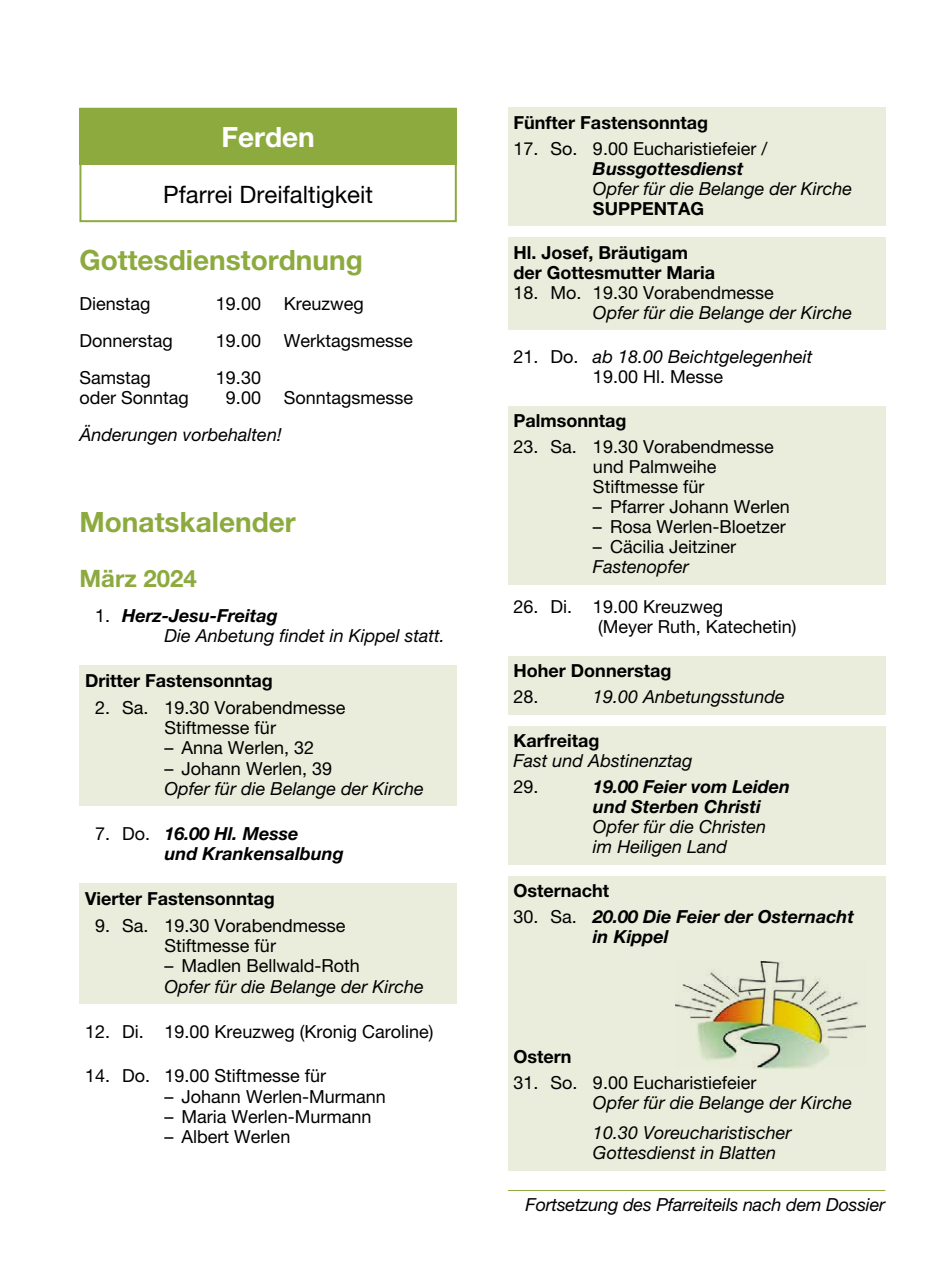
<style>
.page{position:relative;width:942px;height:1276px;background:#fff}
.page>*{position:absolute;margin:0;border:0;box-sizing:border-box;transform-origin:0 0}
.t1{font:700 28px "Helvetica Neue LT Pro";color:#8daa3f}
.t2{font:700 28px "Helvetica Neue LT Pro";color:#fff}
.t3{font:24px "Helvetica Neue LT Pro";color:#000}
.t4{font:700 24px "Helvetica Neue LT Pro";color:#8daa3f}
.t5{font:18px/20px "Helvetica Neue LT Pro";color:#000}
.t6{font:italic 18px/20px "Helvetica Neue LT Pro";color:#000}
.t7{font:700 18px/20px "Helvetica Neue LT Pro";color:#000}
.t8{font:italic 700 18px/20px "Helvetica Neue LT Pro";color:#000}
.s1{font-style:normal}
.s2{font-weight:700}
.s3{font-weight:400;font-style:normal}
</style>
<div class="page">
<hr style="left:507px;top:1190px;width:377px;height:1px;background:#8daa3f">
<div style="left:507px;top:108px;width:377px;height:32px;background:#eaeddb"></div>
<div style="left:507px;top:134px;width:377px;height:52px;background:#eaeddb"></div>
<div style="left:507px;top:174px;width:377px;height:32px;background:#eaeddb"></div>
<div style="left:507px;top:194px;width:377px;height:32px;background:#eaeddb"></div>
<div style="left:507px;top:238px;width:377px;height:32px;background:#eaeddb"></div>
<div style="left:507px;top:258px;width:377px;height:32px;background:#eaeddb"></div>
<div style="left:507px;top:278px;width:377px;height:32px;background:#eaeddb"></div>
<div style="left:507px;top:298px;width:377px;height:32px;background:#eaeddb"></div>
<div style="left:507px;top:406px;width:377px;height:32px;background:#eaeddb"></div>
<div style="left:507px;top:432px;width:377px;height:32px;background:#eaeddb"></div>
<div style="left:507px;top:452px;width:377px;height:32px;background:#eaeddb"></div>
<div style="left:507px;top:472px;width:377px;height:32px;background:#eaeddb"></div>
<div style="left:507px;top:492px;width:377px;height:32px;background:#eaeddb"></div>
<div style="left:507px;top:512px;width:377px;height:32px;background:#eaeddb"></div>
<div style="left:507px;top:532px;width:377px;height:32px;background:#eaeddb"></div>
<div style="left:507px;top:552px;width:377px;height:32px;background:#eaeddb"></div>
<div style="left:507px;top:656px;width:377px;height:32px;background:#eaeddb"></div>
<div style="left:507px;top:682px;width:377px;height:32px;background:#eaeddb"></div>
<div style="left:507px;top:726px;width:377px;height:32px;background:#eaeddb"></div>
<div style="left:507px;top:752px;width:377px;height:32px;background:#eaeddb"></div>
<div style="left:507px;top:772px;width:377px;height:32px;background:#eaeddb"></div>
<div style="left:507px;top:792px;width:377px;height:32px;background:#eaeddb"></div>
<div style="left:507px;top:812px;width:377px;height:32px;background:#eaeddb"></div>
<div style="left:507px;top:832px;width:377px;height:32px;background:#eaeddb"></div>
<div style="left:507px;top:876px;width:377px;height:32px;background:#eaeddb"></div>
<div style="left:507px;top:902px;width:377px;height:32px;background:#eaeddb"></div>
<div style="left:507px;top:922px;width:377px;height:32px;background:#eaeddb"></div>
<div style="left:507px;top:942px;width:377px;height:32px;background:#eaeddb"></div>
<div style="left:507px;top:962px;width:377px;height:32px;background:#eaeddb"></div>
<div style="left:507px;top:982px;width:377px;height:32px;background:#eaeddb"></div>
<div style="left:507px;top:1002px;width:377px;height:32px;background:#eaeddb"></div>
<div style="left:507px;top:1022px;width:377px;height:32px;background:#eaeddb"></div>
<div style="left:507px;top:1048px;width:377px;height:32px;background:#eaeddb"></div>
<div style="left:507px;top:1068px;width:377px;height:32px;background:#eaeddb"></div>
<div style="left:507px;top:1098px;width:377px;height:32px;background:#eaeddb"></div>
<div style="left:507px;top:1118px;width:377px;height:52px;background:#eaeddb"></div>
<div style="left:79px;top:665px;width:377px;height:33px;background:#eaeddb"></div>
<div style="left:79px;top:692px;width:377px;height:32px;background:#eaeddb"></div>
<div style="left:79px;top:712px;width:377px;height:33px;background:#eaeddb"></div>
<div style="left:79px;top:733px;width:377px;height:32px;background:#eaeddb"></div>
<div style="left:79px;top:753px;width:377px;height:32px;background:#eaeddb"></div>
<div style="left:79px;top:774px;width:377px;height:32px;background:#eaeddb"></div>
<div style="left:79px;top:883px;width:377px;height:33px;background:#eaeddb"></div>
<div style="left:79px;top:910px;width:377px;height:32px;background:#eaeddb"></div>
<div style="left:79px;top:930px;width:377px;height:33px;background:#eaeddb"></div>
<div style="left:79px;top:951px;width:377px;height:32px;background:#eaeddb"></div>
<div style="left:79px;top:971px;width:377px;height:32px;background:#eaeddb"></div>
<div style="left:79px;top:108px;width:377px;height:114px;border:2px solid #8daa3f"></div>
<div style="left:79px;top:108px;width:377px;height:57px;background:#8daa3f"></div>
<img style="left:675px;top:961px;width:189px;height:107px">
<h1 class="t2" style="left:221px;top:120px;width:95px">Ferden</h1>
<h2 class="t3" style="left:163px;top:180px;width:211px">Pfarrei Dreifaltigkeit</h2>
<h1 class="t1" style="left:79px;top:242px;width:285px">Gottesdienstordnung</h1>
<p class="t5" style="left:79px;top:294px;width:73px">Dienstag</p>
<p class="t5" style="left:216px;top:294px;width:47px">19.00</p>
<p class="t5" style="left:283px;top:294px;width:81px">Kreuzweg</p>
<p class="t5" style="left:79px;top:330px;width:95px">Donnerstag</p>
<p class="t5" style="left:216px;top:330px;width:47px">19.00</p>
<p class="t5" style="left:283px;top:330px;width:131px">Werktagsmesse</p>
<p class="t5" style="left:79px;top:367px;width:73px">Samstag</p>
<p class="t5" style="left:216px;top:367px;width:47px">19.30</p>
<p class="t5" style="left:79px;top:387px;width:111px">oder Sonntag</p>
<p class="t5" style="left:226px;top:387px;width:37px">9.00</p>
<p class="t5" style="left:283px;top:387px;width:131px">Sonntagsmesse</p>
<p class="t6" style="left:79px;top:424px;width:204px">Änderungen vorbehalten!</p>
<h1 class="t1" style="left:79px;top:505px;width:218px">Monatskalender</h1>
<h2 class="t4" style="left:79px;top:563px;width:119px">März 2024</h2>
<p class="t6" style="left:164px;top:605px;width:282px;text-indent:-69px"><span class="s1">1.</span> <span class="s2">Herz-Jesu-Freitag<br></span>Die Anbetung findet in Kippel statt.</p>
<p class="t7" style="left:85px;top:670px;width:189px">Dritter Fastensonntag</p>
<p class="t5" style="left:95px;top:697px;width:252px;text-align:center">2. Sa. 19.30 Vorabendmesse<br>Stiftmesse für</p>
<p class="t5" style="left:164px;top:737px;width:151px">– Anna Werlen, 32</p>
<p class="t5" style="left:164px;top:758px;width:169px">– Johann Werlen, 39</p>
<p class="t6" style="left:164px;top:778px;width:261px">Opfer für die Belange der Kirche</p>
<p class="t8" style="left:164px;top:823px;width:180px;text-indent:-69px"><span class="s3">7. Do.</span> 16.00 Hl. Messe<br>und Krankensalbung</p>
<p class="t7" style="left:85px;top:888px;width:191px">Vierter Fastensonntag</p>
<p class="t5" style="left:95px;top:915px;width:252px;text-align:center">9. Sa. 19.30 Vorabendmesse<br>Stiftmesse für</p>
<p class="t5" style="left:164px;top:955px;width:197px">– Madlen Bellwald-Roth</p>
<p class="t6" style="left:164px;top:976px;width:261px">Opfer für die Belange der Kirche</p>
<p class="t5" style="left:85px;top:1021px;width:350px">12. Di. 19.00 Kreuzweg (Kronig Caroline)</p>
<p class="t5" style="left:85px;top:1065px;width:242px">14. Do. 19.00 Stiftmesse für</p>
<p class="t5" style="left:164px;top:1086px;width:223px">– Johann Werlen-Murmann</p>
<p class="t5" style="left:164px;top:1106px;width:208px">– Maria Werlen-Murmann</p>
<p class="t5" style="left:164px;top:1126px;width:127px">– Albert Werlen</p>
<p class="t7" style="left:513px;top:112px;width:196px">Fünfter Fastensonntag</p>
<p class="t5" style="left:513px;top:138px;width:255px">17. So. 9.00 Eucharistiefeier /</p>
<p class="t8" style="left:592px;top:158px;width:152px">Bussgottesdienst</p>
<p class="t6" style="left:592px;top:178px;width:261px">Opfer für die Belange der Kirche</p>
<p class="t7" style="left:592px;top:198px;width:113px">SUPPENTAG</p>
<p class="t7" style="left:513px;top:242px;width:203px">Hl. Josef, Bräutigam der Gottesmutter Maria</p>
<p class="t5" style="left:513px;top:282px;width:262px">18. Mo. 19.30 Vorabendmesse</p>
<p class="t6" style="left:592px;top:302px;width:261px">Opfer für die Belange der Kirche</p>
<p class="t6" style="left:513px;top:346px;width:300px;text-align:center"><span class="s1">21. Do.</span> ab 18.00 Beichtgelegenheit<br><span class="s1">19.00 Hl. Messe</span></p>
<p class="t7" style="left:513px;top:410px;width:114px">Palmsonntag</p>
<p class="t5" style="left:592px;top:436px;width:182px;text-indent:-79px">23. Sa. 19.30 Vorabendmesse und Palmweihe<br>Stiftmesse für</p>
<p class="t5" style="left:592px;top:496px;width:198px">– Pfarrer Johann Werlen</p>
<p class="t5" style="left:592px;top:516px;width:194px">– Rosa Werlen-Bloetzer</p>
<p class="t5" style="left:592px;top:536px;width:144px">– Cäcilia Jeitziner</p>
<p class="t6" style="left:592px;top:556px;width:97px">Fastenopfer</p>
<p class="t5" style="left:597px;top:596px;width:200px;text-indent:-84px">26. Di. 19.00 Kreuzweg<br>(Meyer Ruth, Katechetin)</p>
<p class="t7" style="left:513px;top:660px;width:159px">Hoher Donnerstag</p>
<p class="t5" style="left:513px;top:686px;width:27px">28.</p>
<p class="t6" style="left:592px;top:686px;width:193px">19.00 Anbetungsstunde</p>
<p class="t7" style="left:513px;top:730px;width:87px">Karfreitag</p>
<p class="t6" style="left:513px;top:750px;width:180px">Fast und Abstinenztag</p>
<p class="t5" style="left:513px;top:776px;width:27px">29.</p>
<p class="t8" style="left:592px;top:776px;width:199px">19.00 Feier vom Leiden und Sterben Christi</p>
<p class="t6" style="left:592px;top:816px;width:174px">Opfer für die Christen im Heiligen Land</p>
<p class="t7" style="left:513px;top:880px;width:97px">Osternacht</p>
<p class="t8" style="left:592px;top:906px;width:263px;text-indent:-79px"><span class="s3">30. Sa.</span> 20.00 Die Feier der Osternacht in Kippel</p>
<p class="t7" style="left:513px;top:1046px;width:60px">Ostern</p>
<p class="t5" style="left:513px;top:1072px;width:244px">31. So. 9.00 Eucharistiefeier</p>
<p class="t6" style="left:592px;top:1087px;width:261px;line-height:30px">Opfer für die Belange der Kirche<br>10.30 Voreucharistischer</p>
<p class="t6" style="left:592px;top:1142px;width:185px">Gottesdienst in Blatten</p>
<p class="t6" style="left:525px;top:1194px;width:361px">Fortsetzung des Pfarreiteils nach dem Dossier</p>
</div>
